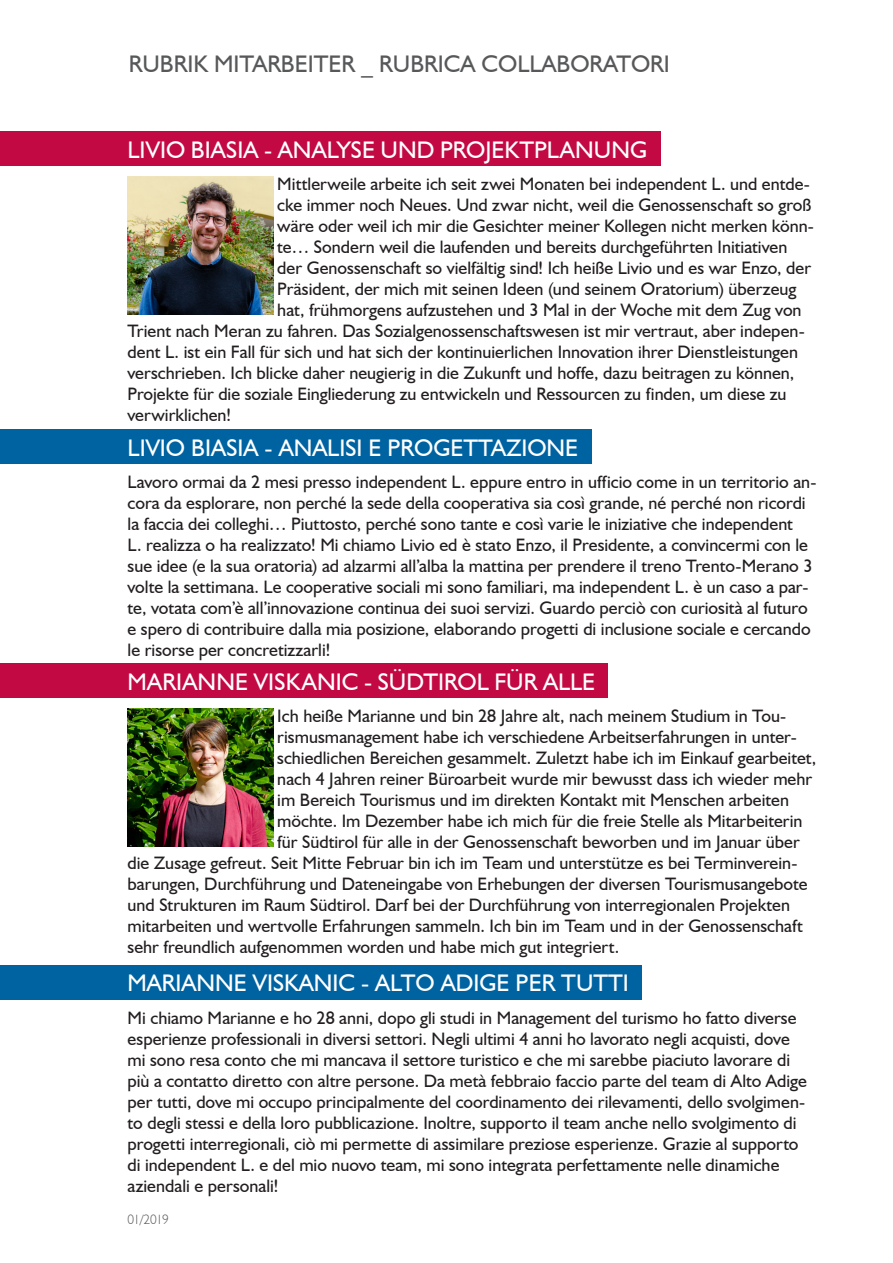
<style>
.page{position:relative;width:893px;height:1263px;background:#fff}
.page>*{position:absolute;margin:0;border:0;box-sizing:border-box;transform-origin:0 0}
.Titel_Publikation_it{font:24px "Humanist 521 BT";color:#fff}
.t1{font:24px "Humanist 521 BT";color:#57585a}
.t2{font:18px/21px "Humanist 521 BT";color:#231f20}
.t3{font:300 13.5px "Humanist 521 BT";letter-spacing:-.045em;color:#57585a}
</style>
<div class="page">
<div style="left:0;top:132px;width:660px;height:34px;background:#c30944"></div>
<div style="left:0;top:429px;width:591px;height:34px;background:#0063a1"></div>
<div style="left:0;top:663px;width:608px;height:34px;background:#c30944"></div>
<div style="left:0;top:965px;width:642px;height:34px;background:#0063a1"></div>
<img style="left:128px;top:176px;width:145px;height:139px">
<img style="left:128px;top:708px;width:145px;height:138px">
<p class="t1" style="left:129px;top:49px;width:542px">RUBRIK MITARBEITER _ RUBRICA COLLABORATORI</p>
<p class="Titel_Publikation_it" style="left:128px;top:135px;width:521px">LIVIO BIASIA - ANALYSE UND PROJEKTPLANUNG</p>
<p class="t2" style="left:277px;top:173px;width:534px">Mittlerweile arbeite ich seit zwei Monaten bei independent L. und entde-</p>
<p class="t2" style="left:277px;top:194px;width:536px">cke immer noch Neues. Und zwar nicht, weil die Genossenschaft so groß</p>
<p class="t2" style="left:277px;top:215px;width:538px">wäre oder weil ich mir die Gesichter meiner Kollegen nicht merken könn-</p>
<p class="t2" style="left:277px;top:236px;width:512px">te… Sondern weil die laufenden und bereits durchgeführten Initiativen</p>
<p class="t2" style="left:277px;top:257px;width:535px">der Genossenschaft so vielfältig sind! Ich heiße Livio und es war Enzo, der</p>
<p class="t2" style="left:277px;top:278px;width:521px">Präsident, der mich mit seinen Ideen (und seinem Oratorium) überzeug</p>
<p class="t2" style="left:277px;top:299px;width:526px">hat, frühmorgens aufzustehen und 3 Mal in der Woche mit dem Zug von</p>
<p class="t2" style="left:128px;top:320px;width:679px">Trient nach Meran zu fahren. Das Sozialgenossenschaftswesen ist mir vertraut, aber indepen-</p>
<p class="t2" style="left:128px;top:341px;width:672px">dent L. ist ein Fall für sich und hat sich der kontinuierlichen Innovation ihrer Dienstleistungen</p>
<p class="t2" style="left:128px;top:362px;width:668px">verschrieben. Ich blicke daher neugierig in die Zukunft und hoffe, dazu beitragen zu können,</p>
<p class="t2" style="left:128px;top:383px;width:660px">Projekte für die soziale Eingliederung zu entwickeln und Ressourcen zu finden, um diese zu</p>
<p class="t2" style="left:128px;top:404px;width:105px">verwirklichen!</p>
<p class="Titel_Publikation_it" style="left:128px;top:433px;width:452px">LIVIO BIASIA - ANALISI E PROGETTAZIONE</p>
<p class="t2" style="left:128px;top:471px;width:690px">Lavoro ormai da 2 mesi presso independent L. eppure entro in ufficio come in un territorio an&shy;cora da esplorare, non perché la sede della cooperativa sia così grande, né perché non ricordi la faccia dei colleghi… Piuttosto, perché sono tante e così varie le iniziative che independent<br>L. realizza o ha realizzato! Mi chiamo Livio ed è stato Enzo, il Presidente, a convincermi con le sue idee (e la sua oratoria) ad alzarmi all’alba la mattina per prendere il treno Trento-Merano 3 volte la settimana. Le cooperative sociali mi sono familiari, ma independent L. è un caso a par&shy;te, votata com’è all’innovazione continua dei suoi servizi. Guardo perciò con curiosità al futuro e spero di contribuire dalla mia posizione, elaborando progetti di inclusione sociale e cercando le risorse per concretizzarli!</p>
<p class="Titel_Publikation_it" style="left:128px;top:666px;width:469px">MARIANNE VISKANIC - SÜDTIROL FÜR ALLE</p>
<p class="t2" style="left:277px;top:705px;width:511px">Ich heiße Marianne und bin 28 Jahre alt, nach meinem Studium in Tou-</p>
<p class="t2" style="left:277px;top:726px;width:521px">rismusmanagement habe ich verschiedene Arbeitserfahrungen in unter-</p>
<p class="t2" style="left:277px;top:747px;width:541px">schiedlichen Bereichen gesammelt. Zuletzt habe ich im Einkauf gearbeitet,</p>
<p class="t2" style="left:277px;top:768px;width:536px">nach 4 Jahren reiner Büroarbeit wurde mir bewusst dass ich wieder mehr</p>
<p class="t2" style="left:277px;top:789px;width:513px">im Bereich Tourismus und im direkten Kontakt mit Menschen arbeiten</p>
<p class="t2" style="left:277px;top:810px;width:527px">möchte. Im Dezember habe ich mich für die freie Stelle als Mitarbeiterin</p>
<p class="t2" style="left:277px;top:831px;width:524px">für Südtirol für alle in der Genossenschaft beworben und im Januar über</p>
<p class="t2" style="left:128px;top:852px;width:671px">die Zusage gefreut. Seit Mitte Februar bin ich im Team und unterstütze es bei Terminverein-</p>
<p class="t2" style="left:128px;top:873px;width:682px">barungen, Durchführung und Dateneingabe von Erhebungen der diversen Tourismusangebote</p>
<p class="t2" style="left:128px;top:894px;width:664px">und Strukturen im Raum Südtirol. Darf bei der Durchführung von interregionalen Projekten</p>
<p class="t2" style="left:128px;top:915px;width:677px">mitarbeiten und wertvolle Erfahrungen sammeln. Ich bin im Team und in der Genossenschaft</p>
<p class="t2" style="left:128px;top:936px;width:493px">sehr freundlich aufgenommen worden und habe mich gut integriert.</p>
<p class="Titel_Publikation_it" style="left:128px;top:968px;width:503px">MARIANNE VISKANIC - ALTO ADIGE PER TUTTI</p>
<p class="t2" style="left:128px;top:1007px;width:681px">Mi chiamo Marianne e ho 28 anni, dopo gli studi in Management del turismo ho fatto diverse esperienze professionali in diversi settori. Negli ultimi 4 anni ho lavorato negli acquisti, dove mi sono resa conto che mi mancava il settore turistico e che mi sarebbe piaciuto lavorare di più a contatto diretto con altre persone. Da metà febbraio faccio parte del team di Alto Adige per tutti, dove mi occupo principalmente del coordinamento dei rilevamenti, dello svolgimen&shy;to degli stessi e della loro pubblicazione. Inoltre, supporto il team anche nello svolgimento di progetti interregionali, ciò mi permette di assimilare preziose esperienze. Grazie al supporto di independent L. e del mio nuovo team, mi sono integrata perfettamente nelle dinamiche aziendali e personali!</p>
<p class="t3" style="left:128px;top:1211px;width:43px">01/2019</p>
</div>
